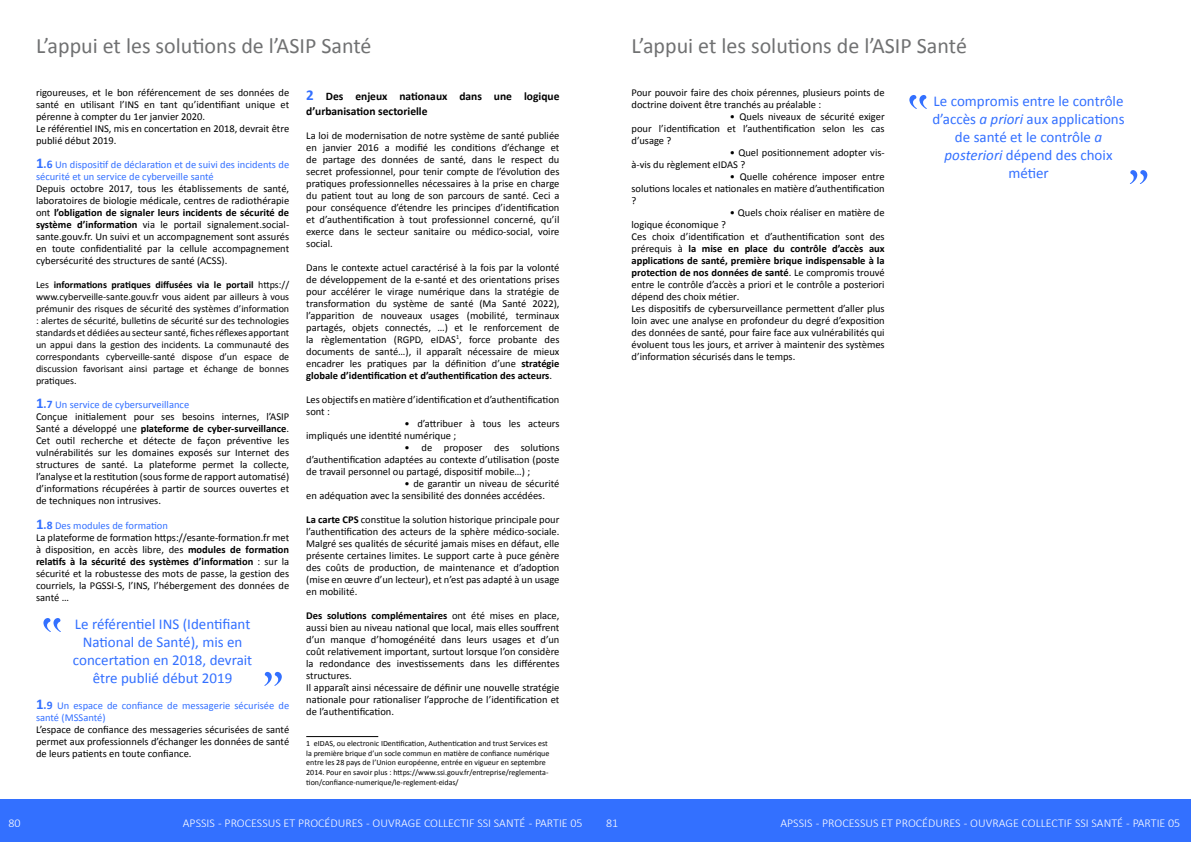
<style>
.page{position:relative;width:1191px;height:842px;background:#fff}
.page>*{position:absolute;margin:0;border:0;box-sizing:border-box;transform-origin:0 0}
.t1{font:22px "Calibri";color:#707172}
.t2{font:15px/18px "Calibri";color:#3370ff;text-align:center}
.t3{font:300 12px "Calibri";color:#fff}
.t4{font:700 11.5px/15px "Calibri";color:#000}
.t5{font:10.5px/12px "Calibri";color:#000}
.t6{font:10.5px/12.1px "Calibri";color:#3370ff}
.t7{font:10px/12px "Calibri";color:#000;text-align:justify}
.t8{font:8px/9.6px "Calibri";color:#000}
.s1{font-weight:700;font-size:15px}
.s2{font-weight:700;font-size:11.5px}
.s3{font-weight:700}
.s4{font-weight:700;font-size:15px;color:#3370ff}
.s5{font-weight:700;font-size:11.5px;color:#3370ff}
.s6{color:#3370ff}
.s7{font-size:15px;color:#3370ff}
.s8{font-style:italic}
</style>
<div class="page">
<div style="left:0;top:799px;width:1191px;height:43px;background:#3370ff"></div>
<hr style="left:306px;top:736px;width:72px;height:1px;background:#000">
<svg style="left:909px;top:95px;width:18px;height:14px"></svg>
<svg style="left:1130px;top:170px;width:17px;height:14px"></svg>
<svg style="left:43px;top:618px;width:18px;height:14px"></svg>
<svg style="left:264px;top:672px;width:18px;height:14px"></svg>
<h1 class="t1" style="left:36px;top:31px;width:337px">L’appui et les solutions de l’ASIP Santé</h1>
<p class="t5" style="left:36px;top:87px;width:255px">rigoureuses, et le bon référencement de ses données de santé en utilisant l’INS en tant qu’identifiant unique et pérenne à compter du 1er janvier 2020.<br>Le référentiel INS, mis en concertation en 2018, devrait être publié début 2019.</p>
<p class="t6" style="left:36px;top:159px;width:255px"><span class="s1">1</span><span class="s2">.6</span> Un dispositif de déclaration et de suivi des incidents de sécurité et un service de cyberveille santé</p>
<p class="t5" style="left:36px;top:183px;width:255px;text-align:justify">Depuis octobre 2017, tous les établissements de santé, laboratoires de biologie médicale, centres de radiothérapie ont <span class="s3">l’obligation de signaler leurs incidents de sécurité de système d’information</span> via le portail signalement.social&shy;sante.gouv.fr. Un suivi et un accompagnement sont assurés en toute confidentialité par la cellule accompagnement cybersécurité des structures de santé (ACSS).</p>
<p class="t7" style="left:36px;top:279px;width:255px">Les <span class="s3">informations pratiques diffusées via le portail</span> https:// www.cyberveille-sante.gouv.fr vous aident par ailleurs à vous prémunir des risques de sécurité des systèmes d’information : alertes de sécurité, bulletins de sécurité sur des technologies standards et dédiées au secteur santé, fiches réflexes apportant un appui dans la gestion des incidents. La communauté des correspondants cyberveille-santé dispose d’un espace de discussion favorisant ainsi partage et échange de bonnes pratiques.</p>
<p class="t5" style="left:36px;top:399px;width:255px"><span class="s4">1</span><span class="s5">.7</span> <span class="s6">Un service de cybersurveillance<br></span>Conçue initialement pour ses besoins internes, l’ASIP Santé a développé une <span class="s3">plateforme de cyber-surveillance</span>.<br>Cet outil recherche et détecte de façon préventive les vulnérabilités sur les domaines exposés sur Internet des structures de santé. La plateforme permet la collecte, l’analyse et la restitution (sous forme de rapport automatisé) d’informations récupérées à partir de sources ouvertes et de techniques non intrusives.</p>
<p class="t5" style="left:36px;top:519px;width:255px"><span class="s4">1</span><span class="s5">.8</span> <span class="s6">Des modules de formation<br></span>La plateforme de formation https://esante-formation.fr met à disposition, en accès libre, des <span class="s3">modules de formation relatifs à la sécurité des systèmes d’information</span> : sur la sécurité et la robustesse des mots de passe, la gestion des courriels, la PGSSI-S, l’INS, l’hébergement des données de santé …</p>
<p class="t4" style="left:306px;top:88px;width:255px"><span class="s7">2</span> Des enjeux nationaux dans une logique d’urbanisation sectorielle</p>
<p class="t5" style="left:306px;top:129px;width:255px;text-align:justify">La loi de modernisation de notre système de santé publiée en janvier 2016 a modifié les conditions d’échange et de partage des données de santé, dans le respect du secret professionnel, pour tenir compte de l’évolution des pratiques professionnelles nécessaires à la prise en charge du patient tout au long de son parcours de santé. Ceci a pour conséquence d’étendre les principes d’identification et d’authentification à tout professionnel concerné, qu’il exerce dans le secteur sanitaire ou médico-social, voire social.</p>
<p class="t5" style="left:306px;top:261px;width:255px;text-align:justify">Dans le contexte actuel caractérisé à la fois par la volonté de développement de la e-santé et des orientations prises pour accélérer le virage numérique dans la stratégie de transformation du système de santé (Ma Santé 2022), l’apparition de nouveaux usages (mobilité, terminaux partagés, objets connectés, …) et le renforcement de la règlementation (RGPD, eIDAS<sup>1</sup>, force probante des documents de santé…), il apparaît nécessaire de mieux encadrer les pratiques par la définition d’une <span class="s3">stratégie globale d’identification et d’authentification des acteurs</span>.</p>
<p class="t5" style="left:306px;top:393px;width:255px">Les objectifs en matière d’identification et d’authentification sont :</p>
<p class="t5" style="left:306px;top:417px;width:255px;text-indent:98px">• d’attribuer à tous les acteurs impliqués une identité numérique ;</p>
<p class="t5" style="left:306px;top:441px;width:255px;text-align:justify;text-indent:98px">• de proposer des solutions d’authentification adaptées au contexte d’utilisation (poste de travail personnel ou partagé, dispositif mobile…) ;</p>
<p class="t5" style="left:306px;top:477px;width:255px;text-indent:98px">• de garantir un niveau de sécurité en adéquation avec la sensibilité des données accédées.</p>
<p class="t5" style="left:306px;top:513px;width:255px;text-align:justify"><span class="s3">La carte CPS</span> constitue la solution historique principale pour l’authentification des acteurs de la sphère médico-sociale.<br>Malgré ses qualités de sécurité jamais mises en défaut, elle présente certaines limites. Le support carte à puce génère des coûts de production, de maintenance et d’adoption (mise en œuvre d’un lecteur), et n’est pas adapté à un usage en mobilité.</p>
<p class="t5" style="left:306px;top:609px;width:255px"><span class="s3">Des solutions complémentaires</span> ont été mises en place, aussi bien au niveau national que local, mais elles souffrent d’un manque d’homogénéité dans leurs usages et d’un coût relativement important, surtout lorsque l’on considère la redondance des investissements dans les différentes structures.<br>Il apparaît ainsi nécessaire de définir une nouvelle stratégie nationale pour rationaliser l’approche de l’identification et de l’authentification.</p>
<p class="t8" style="left:306px;top:739px;width:245px">1 eIDAS, ou electronic IDentification, Authentication and trust Services est la première brique d’un socle commun en matière de confiance numérique entre les 28 pays de l’Union européenne, entrée en vigueur en septembre 2014. Pour en savoir plus : https://www.ssi.gouv.fr/entreprise/reglementa&shy;tion/confiance-numerique/le-reglement-eidas/</p>
<h2 class="t2" style="left:73px;top:615px;width:181px">Le référentiel INS (Identifiant<br>National de Santé), mis en concertation en 2018, devrait être publié début 2019</h2>
<p class="t6" style="left:36px;top:699px;width:255px"><span class="s1">1</span><span class="s2">.9</span> Un espace de confiance de messagerie sécurisée de santé (MSSanté)</p>
<p class="t5" style="left:36px;top:723px;width:255px;text-align:justify">L’espace de confiance des messageries sécurisées de santé permet aux professionnels d’échanger les données de santé de leurs patients en toute confiance.</p>
<p class="t3" style="left:9px;top:816px;width:14px">80</p>
<p class="t3" style="left:183px;top:816px;width:401px">APSSIS - PROCESSUS ET PROCÉDURES - OUVRAGE COLLECTIF SSI SANTÉ - PARTIE 05</p>
<h1 class="t1" style="left:631px;top:31px;width:337px">L’appui et les solutions de l’ASIP Santé</h1>
<p class="t5" style="left:631px;top:87px;width:255px">Pour pouvoir faire des choix pérennes, plusieurs points de doctrine doivent être tranchés au préalable :</p>
<p class="t5" style="left:631px;top:111px;width:255px;text-align:justify;text-indent:98px">• Quels niveaux de sécurité exiger pour l’identification et l’authentification selon les cas d’usage ?</p>
<p class="t5" style="left:631px;top:147px;width:255px;text-indent:98px">• Quel positionnement adopter vis&shy;à-vis du règlement eIDAS ?</p>
<p class="t5" style="left:631px;top:171px;width:255px;text-align:justify;text-indent:98px">• Quelle cohérence imposer entre solutions locales et nationales en matière d’authentification ?</p>
<p class="t5" style="left:730px;top:207px;width:156px">• Quels choix réaliser en matière de</p>
<p class="t5" style="left:631px;top:219px;width:255px">logique économique ?<br>Ces choix d’identification et d’authentification sont des prérequis à <span class="s3">la mise en place du contrôle d’accès aux applications de santé, première brique indispensable à la protection de nos données de santé</span>. Le compromis trouvé entre le contrôle d’accès a priori et le contrôle a posteriori dépend des choix métier.<br>Les dispositifs de cybersurveillance permettent d’aller plus loin avec une analyse en profondeur du degré d’exposition des données de santé, pour faire face aux vulnérabilités qui évoluent tous les jours, et arriver à maintenir des systèmes d’information sécurisés dans le temps.</p>
<h2 class="t2" style="left:932px;top:92px;width:194px">Le compromis entre le contrôle d’accès <span class="s8">a priori</span> aux applications de santé et le contrôle <span class="s8">a posteriori</span> dépend des choix métier</h2>
<p class="t3" style="left:606px;top:816px;width:14px">81</p>
<p class="t3" style="left:780px;top:816px;width:401px">APSSIS - PROCESSUS ET PROCÉDURES - OUVRAGE COLLECTIF SSI SANTÉ - PARTIE 05</p>
</div>
